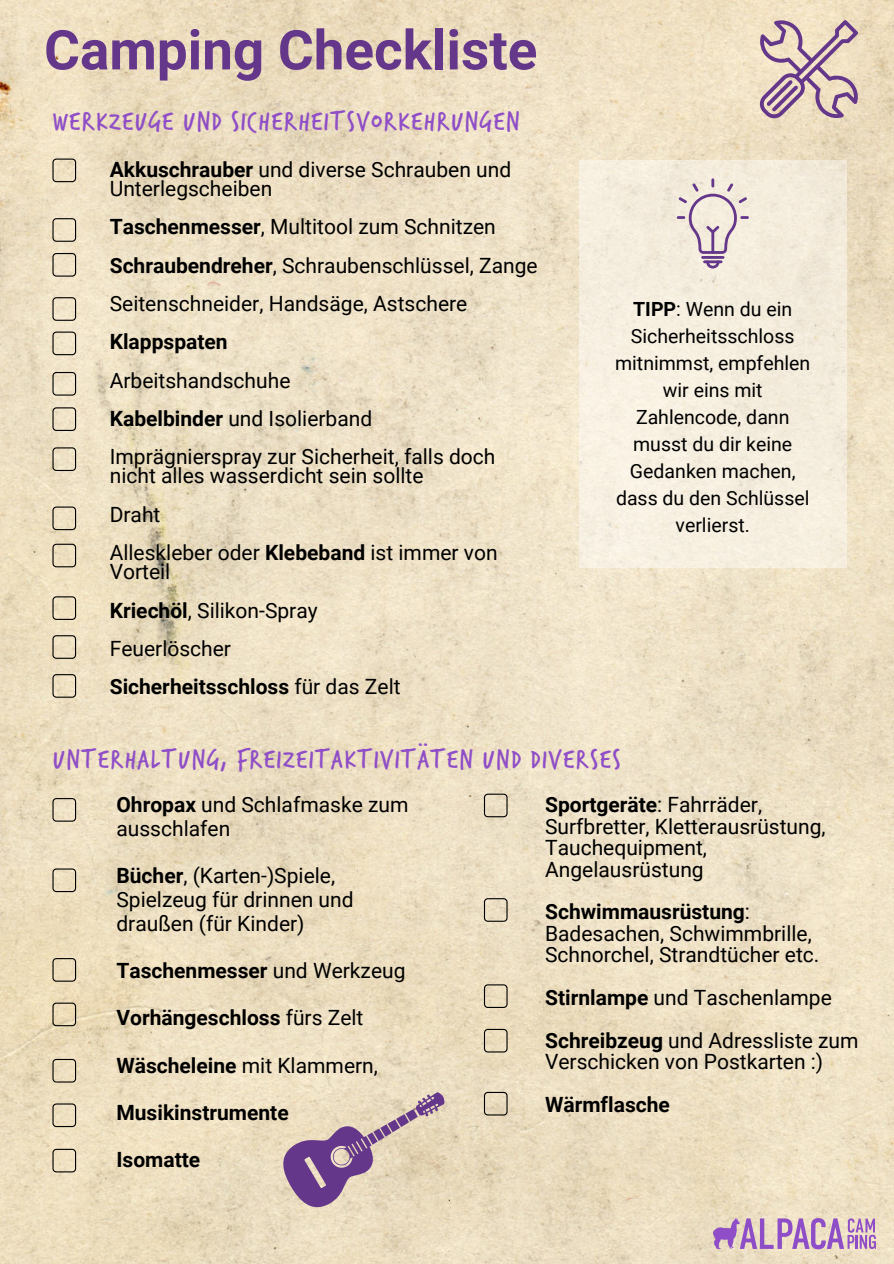
<style>
.page{position:relative;width:894px;height:1264px;background:#fff}
.page>*{position:absolute;margin:0;border:0;box-sizing:border-box;transform-origin:0 0}
.t1{font:700 54.75px "Roboto";color:#64378b}
.t2{font:28.5px "Verveine";letter-spacing:.035em;color:#8f4ec7}
.t3{font:21px/38.2px "Roboto";color:#000}
.t4{font:700 21px "Roboto";color:#000}
.t5{font:19.5px/27px "Roboto";color:#000;text-align:center}
.s1{font-weight:700}
.s2{font-weight:400}
</style>
<div class="page">
<img style="left:0;top:0;width:893px;height:1263px">
<svg style="left:712px;top:1217px;width:163px;height:32px;background:#c5a2c5"></svg>
<div style="left:52px;top:158px;width:24px;height:24px;border:1px solid #000;border-radius:3px"></div>
<div style="left:52px;top:218px;width:24px;height:24px;border:1px solid #000;border-radius:3px"></div>
<div style="left:52px;top:253px;width:24px;height:24px;border:1px solid #000;border-radius:3px"></div>
<div style="left:52px;top:543px;width:24px;height:24px;border:1px solid #000;border-radius:3px"></div>
<div style="left:52px;top:297px;width:24px;height:24px;border:1px solid #000;border-radius:3px"></div>
<div style="left:52px;top:331px;width:24px;height:24px;border:1px solid #000;border-radius:3px"></div>
<div style="left:52px;top:372px;width:24px;height:23px;border:1px solid #000;border-radius:3px"></div>
<div style="left:52px;top:407px;width:24px;height:24px;border:1px solid #000;border-radius:3px"></div>
<div style="left:52px;top:447px;width:24px;height:24px;border:1px solid #000;border-radius:3px"></div>
<div style="left:52px;top:596px;width:24px;height:24px;border:1px solid #000;border-radius:3px"></div>
<div style="left:579px;top:160px;width:267px;height:408px;background:#f5eede"></div>
<svg style="left:676px;top:178px;width:72px;height:76px"></svg>
<hr style="left:703px;top:260px;width:19px;height:3px;background:#64378b">
<hr style="left:701px;top:256px;width:23px;height:3px;background:#64378b">
<svg style="left:706px;top:260px;width:13px;height:8px"></svg>
<div style="left:52px;top:635px;width:24px;height:24px;border:1px solid #000;border-radius:3px"></div>
<div style="left:52px;top:674px;width:24px;height:23px;border:1px solid #000;border-radius:3px"></div>
<div style="left:52px;top:506px;width:24px;height:24px;border:1px solid #000;border-radius:3px"></div>
<div style="left:52px;top:798px;width:24px;height:23px;border:1px solid #000;border-radius:3px"></div>
<div style="left:52px;top:868px;width:24px;height:24px;border:1px solid #000;border-radius:3px"></div>
<div style="left:52px;top:958px;width:24px;height:23px;border:1px solid #000;border-radius:3px"></div>
<div style="left:484px;top:793px;width:23px;height:24px;border:1px solid #000;border-radius:3px"></div>
<div style="left:484px;top:898px;width:23px;height:23px;border:1px solid #000;border-radius:3px"></div>
<div style="left:484px;top:984px;width:23px;height:24px;border:1px solid #000;border-radius:3px"></div>
<div style="left:484px;top:1028px;width:23px;height:24px;border:1px solid #000;border-radius:3px"></div>
<div style="left:52px;top:1002px;width:24px;height:24px;border:1px solid #000;border-radius:3px"></div>
<div style="left:52px;top:1058px;width:24px;height:24px;border:1px solid #000;border-radius:3px"></div>
<div style="left:484px;top:1091px;width:23px;height:24px;border:1px solid #000;border-radius:3px"></div>
<div style="left:52px;top:1103px;width:24px;height:24px;border:1px solid #000;border-radius:3px"></div>
<div style="left:52px;top:1148px;width:24px;height:24px;border:1px solid #000;border-radius:3px"></div>
<svg style="left:758px;top:19px;width:100px;height:99px;background:#cbb4b4"></svg>
<svg style="left:277px;top:1091px;width:168px;height:122px;background:#c8b2b0"></svg>
<h1 class="t1" style="left:44px;top:12px;width:494px">Camping Checkliste</h1>
<h2 class="t2" style="left:52px;top:102px;width:468px">WERKZEUGE UND SICHERHEITSVORKEHRUNGEN</h2>
<p class="t3" style="left:110px;top:159px;width:403px;line-height:19.2px"><span class="s1">Akkuschrauber</span> und diverse Schrauben und<br>Unterlegscheiben</p>
<p class="t3" style="left:110px;top:207px;width:429px"><span class="s1">Taschenmesser</span>, Multitool zum Schnitzen<br><span class="s1">Schraubendreher</span>, Schraubenschlüssel, Zange<br>Seitenschneider, Handsäge, Astschere</p>
<p class="t4" style="left:110px;top:327px;width:119px">Klappspaten</p>
<p class="t3" style="left:110px;top:360px;width:387px">Arbeitshandschuhe<br><span class="s1">Kabelbinder</span> und Isolierband<br>Imprägnierspray zur Sicherheit, falls doch</p>
<p class="t3" style="left:110px;top:456px;width:389px">nicht alles wasserdicht sein sollte<br>Draht<br>Alleskleber oder <span class="s1">Klebeband</span> ist immer von</p>
<p class="t3" style="left:110px;top:552px;width:292px">Vorteil<br><span class="s1">Kriechöl</span>, Silikon-Spray<br>Feuerlöscher<br><span class="s1">Sicherheitsschloss</span> für das Zelt</p>
<p class="t5" style="left:615px;top:294px;width:197px"><span class="s1">TIPP</span>: Wenn du ein<br>Sicherheitsschloss mitnimmst, empfehlen wir eins mit<br>Zahlencode, dann musst du dir keine<br>Gedanken machen, dass du den Schlüssel verlierst.</p>
<h2 class="t2" style="left:52px;top:739px;width:569px">UNTERHALTUNG, FREIZEITAKTIVITÄTEN UND DIVERSES</h2>
<p class="t3" style="left:116px;top:792px;width:293px;line-height:23.7px"><span class="s1">Ohropax</span> und Schlafmaske zum ausschlafen</p>
<p class="t3" style="left:116px;top:863px;width:239px;line-height:23.7px"><span class="s1">Bücher</span>, (Karten-)Spiele,<br>Spielzeug für drinnen und draußen (für Kinder)</p>
<p class="t4" style="left:116px;top:955px;width:290px">Taschenmesser <span class="s2">und Werkzeug</span></p>
<p class="t4" style="left:116px;top:1003px;width:248px">Vorhängeschloss <span class="s2">fürs Zelt</span></p>
<p class="t3" style="left:116px;top:1045px;width:263px"><span class="s1">Wäscheleine</span> mit Klammern,</p>
<p class="t4" style="left:116px;top:1097px;width:174px">Musikinstrumente</p>
<p class="t4" style="left:116px;top:1145px;width:85px">Isomatte</p>
<p class="t3" style="left:545px;top:793px;width:282px;line-height:21.5px"><span class="s1">Sportgeräte</span>: Fahrräder,<br>Surfbretter, Kletterausrüstung,<br>Tauchequipment,<br>Angelausrüstung</p>
<p class="t3" style="left:545px;top:900px;width:276px;line-height:21.5px"><span class="s1">Schwimmausrüstung</span>:<br>Badesachen, Schwimmbrille,<br>Schnorchel, Strandtücher etc.</p>
<p class="t3" style="left:545px;top:975px;width:315px;line-height:42.8px"><span class="s1">Stirnlampe</span> und Taschenlampe<br><span class="s1">Schreibzeug</span> und Adressliste zum</p>
<p class="t3" style="left:545px;top:1041px;width:279px">Verschicken von Postkarten :)</p>
<p class="t4" style="left:545px;top:1089px;width:126px">Wärmflasche</p>
</div>
